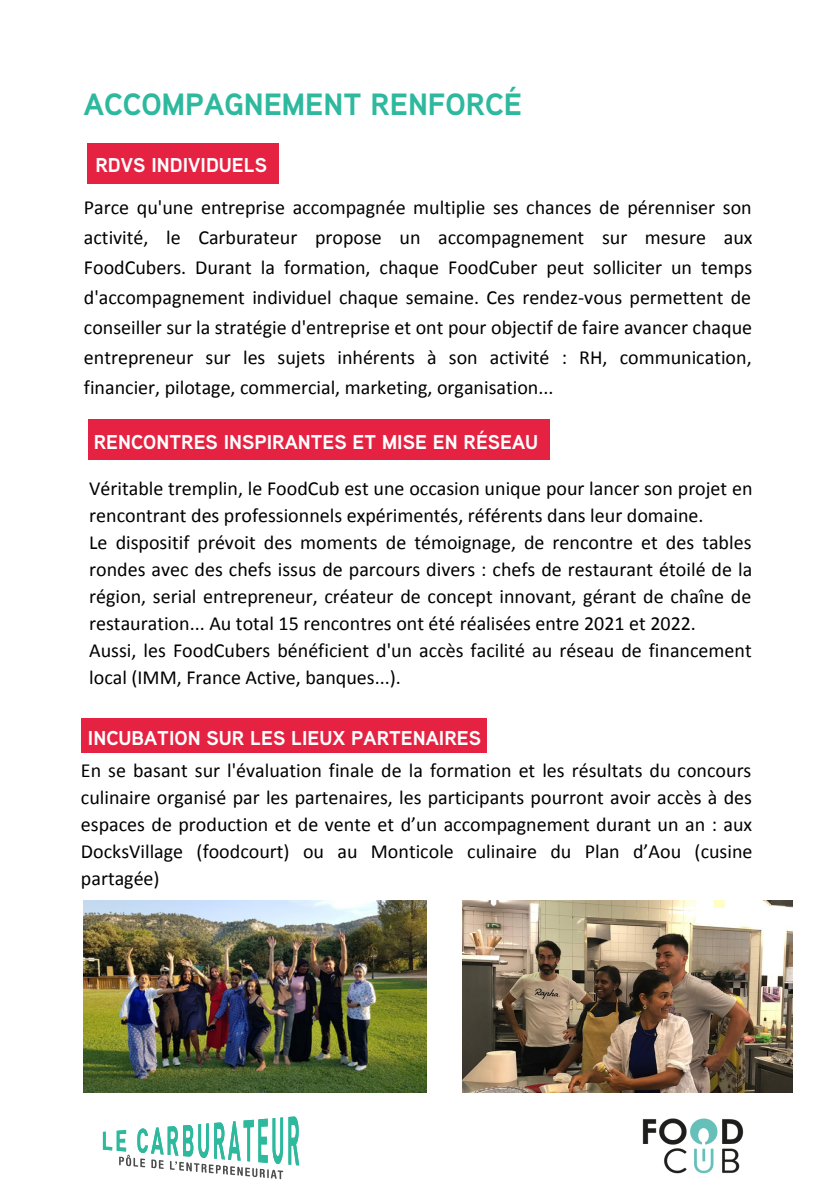
<style>
.page{position:relative;width:839px;height:1191px;background:#fff}
.page>*{position:absolute;margin:0;border:0;box-sizing:border-box;transform-origin:0 0}
.t1{font:700 30.8px "Aaux Next";color:#2eb99e}
.t2{font:20px/27px "Calibri";color:#000;text-align:justify}
.t3{font:700 20px "Aaux Next";color:#fff}
</style>
<div class="page">
<div style="left:88px;top:143px;width:190px;height:40px;background:#e52241"></div>
<div style="left:88px;top:419px;width:461px;height:40px;background:#e52241"></div>
<svg style="left:103px;top:1116px;width:196px;height:63px"></svg>
<img style="left:642px;top:1118px;width:102px;height:56px">
<div style="left:81px;top:718px;width:405px;height:34px;background:#e52241"></div>
<img style="left:84px;top:901px;width:342px;height:192px">
<img style="left:462px;top:901px;width:330px;height:192px">
<p class="t1" style="left:84px;top:93px;width:439px">ACCOMPAGNEMENT RENFORCÉ</p>
<p class="t3" style="left:95px;top:158px;width:173px">RDVS INDIVIDUELS</p>
<p class="t2" style="left:84px;top:194px;width:670px;line-height:30px">Parce qu'une entreprise accompagnée multiplie ses chances de pérenniser son activité, le Carburateur propose un accompagnement sur mesure aux FoodCubers. Durant la formation, chaque FoodCuber peut solliciter un temps d'accompagnement individuel chaque semaine. Ces rendez-vous permettent de conseiller sur la stratégie d'entreprise et ont pour objectif de faire avancer chaque entrepreneur sur les sujets inhérents à son activité : RH, communication, financier, pilotage, commercial, marketing, organisation...</p>
<p class="t3" style="left:94px;top:435px;width:446px">RENCONTRES INSPIRANTES ET MISE EN RÉSEAU</p>
<p class="t2" style="left:89px;top:476px;width:664px">Véritable tremplin, le FoodCub est une occasion unique pour lancer son projet en rencontrant des professionnels expérimentés, référents dans leur domaine.</p>
<p class="t2" style="left:89px;top:530px;width:664px">Le dispositif prévoit des moments de témoignage, de rencontre et des tables rondes avec des chefs issus de parcours divers : chefs de restaurant étoilé de la région, serial entrepreneur, créateur de concept innovant, gérant de chaîne de restauration... Au total 15 rencontres ont été réalisées entre 2021 et 2022.</p>
<p class="t2" style="left:89px;top:638px;width:664px">Aussi, les FoodCubers bénéficient d'un accès facilité au réseau de financement local (IMM, France Active, banques...).</p>
<p class="t3" style="left:88px;top:731px;width:394px">INCUBATION SUR LES LIEUX PARTENAIRES</p>
<p class="t2" style="left:81px;top:758px;width:673px">En se basant sur l'évaluation finale de la formation et les résultats du concours culinaire organisé par les partenaires, les participants pourront avoir accès à des espaces de production et de vente et d’un accompagnement durant un an : aux DocksVillage (foodcourt) ou au Monticole culinaire du Plan d’Aou (cusine partagée)</p>
</div>
